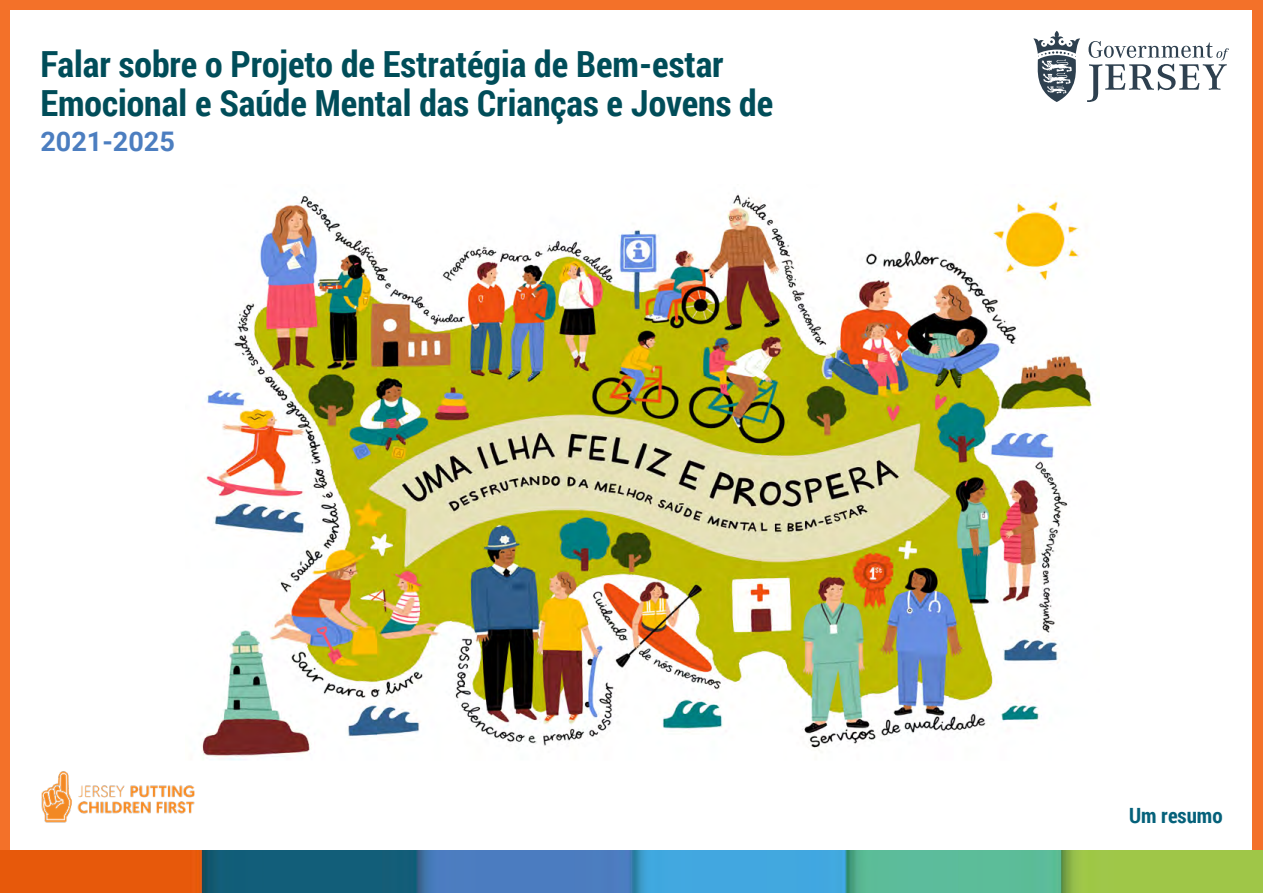
<style>
.page{position:relative;width:1263px;height:893px;background:#f37129}
.page>*{position:absolute;margin:0;border:0;box-sizing:border-box;transform-origin:0 0}
.t1{font:700 36px "Roboto Condensed";color:#004d59}
.t2{font:700 27px "Roboto";color:#4c7ec0}
.t3{font:700 21px "Roboto Condensed";color:#05617a}
</style>
<div class="page">
<div style="left:11px;top:11px;width:1241px;height:882px;background:#fff"></div>
<img style="left:202px;top:194px;width:890px;height:566px">
<img style="left:41px;top:771px;width:154px;height:52px">
<img style="left:0;top:850px;width:1263px;height:43px">
<svg style="left:1033px;top:31px;width:47px;height:71px"></svg>
<svg style="left:1087px;top:41px;width:142px;height:61px"></svg>
<p class="t1" style="left:40px;top:39px;width:685px">Falar sobre o Projeto de Estratégia de Bem-estar</p>
<p class="t1" style="left:40px;top:78px;width:734px">Emocional e Saúde Mental das Crianças e Jovens de</p>
<p class="t2" style="left:40px;top:122px;width:136px">2021-2025</p>
<p class="t3" style="left:1129px;top:800px;width:95px">Um resumo</p>
</div>
